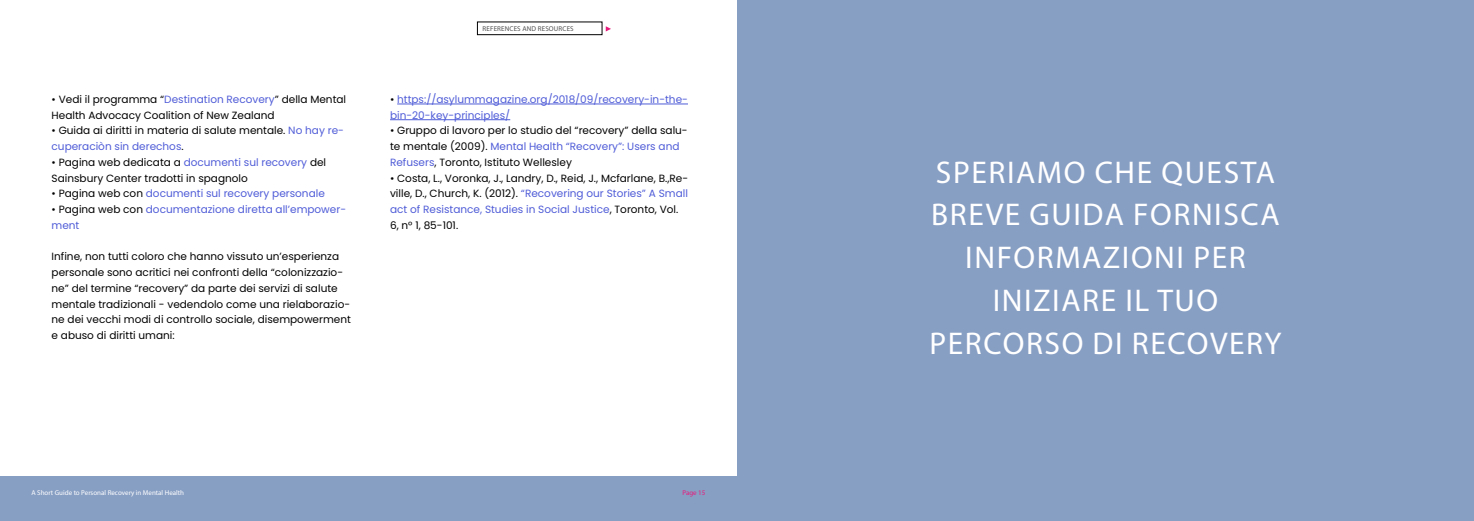
<style>
.page{position:relative;width:1474px;height:521px;background:#fff}
.page>*{position:absolute;margin:0;border:0;box-sizing:border-box;transform-origin:0 0}
.t1{font:31.5px/42.9px "Myriad Pro";letter-spacing:.05em;color:#fff;text-align:center}
.t2{font:10.5px/15.8px "Poppins";color:#000}
.t3{font:10.5px/15.8px "Poppins";color:#4f5cd7}
.t4{font:7px "Myriad Pro";color:#fff}
.t5{font:7px "Myriad Pro";letter-spacing:.02em;color:#4d4d4d}
.t6{font:7px "Myriad Pro";color:#e81a7b}
.s1{color:#4f5cd7}
.s2{color:#000}
</style>
<div class="page">
<div style="left:477px;top:22px;width:125px;height:13px;border:1px solid #000"></div>
<div style="left:0;top:477px;width:745px;height:44px;background:#889fc4"></div>
<svg style="left:606px;top:26px;width:5px;height:6px"></svg>
<hr style="left:397px;top:104px;width:291px;height:1px;background:#4f5cd7">
<hr style="left:390px;top:119px;width:120px;height:1px;background:#4f5cd7">
<div style="left:737px;top:0;width:736px;height:521px;background:#889fc4"></div>
<p class="t2" style="left:52px;top:91px;width:296px">• Vedi il programma “<span class="s1">Destination Recovery</span>” della Mental<br>Health Advocacy Coalition of New Zealand</p>
<p class="t2" style="left:52px;top:123px;width:294px">• Guida ai diritti in materia di salute mentale. <span class="s1">No hay re&shy;cuperaciòn sin derechos</span>.</p>
<p class="t2" style="left:52px;top:154px;width:276px">• Pagina web dedicata a <span class="s1">documenti sul recovery</span> del<br>Sainsbury Center tradotti in spagnolo</p>
<p class="t3" style="left:52px;top:186px;width:275px"><span class="s2">• Pagina web con</span> documenti sul recovery personale</p>
<p class="t3" style="left:52px;top:202px;width:296px"><span class="s2">• Pagina web con</span> documentazione diretta all’empower&shy;ment</p>
<p class="t2" style="left:52px;top:249px;width:301px">Infine, non tutti coloro che hanno vissuto un’esperienza personale sono acritici nei confronti della “colonizzazio&shy;ne” del termine “recovery” da parte dei servizi di salute mentale tradizionali - vedendolo come una rielaborazio&shy;ne dei vecchi modi di controllo sociale, disempowerment e abuso di diritti umani:</p>
<p class="t5" style="left:482px;top:25px;width:93px">REFERENCES AND RESOURCES</p>
<p class="t3" style="left:390px;top:91px;width:299px"><span class="s2">•</span> https://asylummagazine.org/2018/09/recovery-in-the&shy;bin-20-key-principles/</p>
<p class="t2" style="left:390px;top:123px;width:299px">• Gruppo di lavoro per lo studio del “recovery” della salu&shy;te mentale (2009). <span class="s1">Mental Health “Recovery”: Users and<br>Refusers</span>, Toronto, Istituto Wellesley</p>
<p class="t2" style="left:390px;top:170px;width:299px">• Costa, L., Voronka, J., Landry, D., Reid, J., Mcfarlane, B.,Re&shy;ville, D., Church, K. (2012). <span class="s1">“Recovering our Stories” A Small act of Resistance, Studies in Social Justice</span>, Toronto, Vol.<br>6, n° 1, 85-101.</p>
<p class="t4" style="left:32px;top:488px;width:154px">A Short Guide to Personal Recovery in Mental Health</p>
<p class="t6" style="left:682px;top:488px;width:25px">Page 15</p>
<h1 class="t1" style="left:929px;top:150px;width:353px">SPERIAMO CHE QUESTA<br>BREVE GUIDA FORNISCA<br>INFORMAZIONI PER<br>INIZIARE IL TUO<br>PERCORSO DI RECOVERY</h1>
</div>
